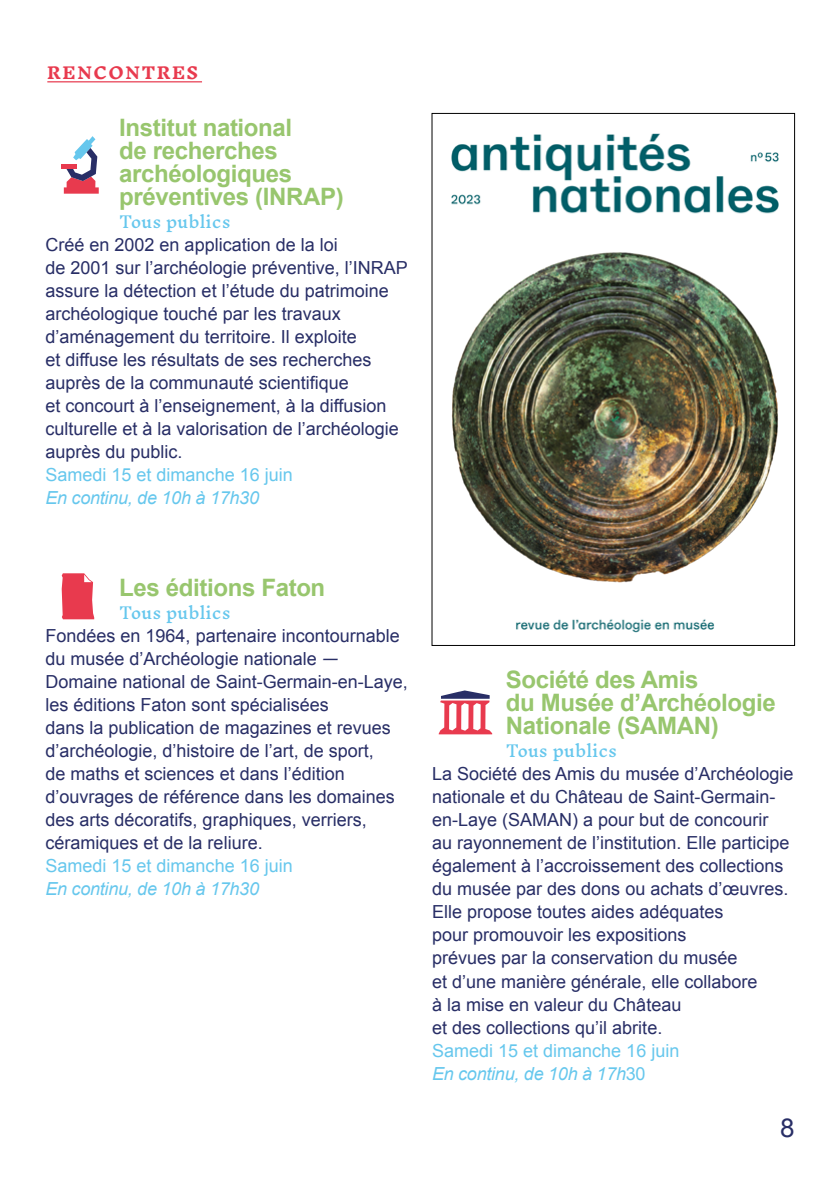
<style>
.page{position:relative;width:840px;height:1191px;background:#fff}
.page>*{position:absolute;margin:0;border:0;box-sizing:border-box;transform-origin:0 0}
.t1{font:26px "Arial";color:#282e66}
.t2{font:700 24px/23px "Arial";letter-spacing:-.015em;color:#98c66e}
.t3{font:18px/23px "Arial";color:#282e66}
.t4{font:18px/23px "Arial";color:#66c7ed}
.t5{font:italic 18px "Arial";letter-spacing:-.015em;color:#66c7ed}
.t6{font:16px "Inknut Antiqua";color:#66c7ed}
.t7{font:700 16px "Inknut Antiqua";letter-spacing:.105em;color:#e83a4e}
.s1{font-family:"ABC Whyte";font-style:italic}
.s2{font-style:italic}
</style>
<div class="page">
<hr style="left:47px;top:81px;width:155px;height:1px;background:#e83a4e">
<svg style="left:62px;top:573px;width:32px;height:46px"></svg>
<img style="left:451px;top:133px;width:328px;height:500px">
<svg style="left:438px;top:690px;width:54px;height:44px"></svg>
<svg style="left:64px;top:136px;width:35px;height:58px"></svg>
<div style="left:62px;top:164px;width:15px;height:5px;background:#e83a4e"></div>
<p class="t7" style="left:47px;top:64px;width:152px">RENCONTRES</p>
<h2 class="t2" style="left:119px;top:117px;width:226px">Institut national<br>de recherches archéologiques préventives (INRAP)</h2>
<p class="t6" style="left:119px;top:213px;width:113px">Tous publics</p>
<p class="t3" style="left:45px;top:233px;width:364px">Créé en 2002 en application de la loi<br>de 2001 sur l’archéologie préventive, l’INRAP assure la détection et l’étude du patrimoine archéologique touché par les travaux d’aménagement du territoire. Il exploite<br>et diffuse les résultats de ses recherches auprès de la communauté scientifique<br>et concourt à l’enseignement, à la diffusion culturelle et à la valorisation de l’archéologie auprès du public.</p>
<p class="t4" style="left:45px;top:464px;width:249px">Samedi 15 et dimanche 16 juin</p>
<p class="t5" style="left:45px;top:486px;width:215px">En continu, de 10h à 17h30</p>
<h2 class="t2" style="left:119px;top:577px;width:207px">Les éditions Faton</h2>
<p class="t6" style="left:119px;top:604px;width:113px">Tous publics</p>
<p class="t3" style="left:45px;top:624px;width:364px">Fondées en 1964, partenaire incontournable du musée d’Archéologie nationale <span class="s1">— </span>Domaine national de Saint-Germain-en-Laye, les éditions Faton sont spécialisées<br>dans la publication de magazines et revues d’archéologie, d’histoire de l’art, de sport,<br>de maths et sciences et dans l’édition d’ouvrages de référence dans les domaines des arts décoratifs, graphiques, verriers, céramiques et de la reliure.</p>
<p class="t4" style="left:45px;top:855px;width:249px">Samedi 15 et dimanche 16 juin</p>
<p class="t5" style="left:45px;top:877px;width:215px">En continu, de 10h à 17h30</p>
<h2 class="t2" style="left:505px;top:669px;width:271px">Société des Amis<br>du Musée d’Archéologie<br>Nationale (SAMAN)</h2>
<p class="t6" style="left:505px;top:742px;width:113px">Tous publics</p>
<p class="t3" style="left:432px;top:762px;width:363px">La Société des Amis du musée d’Archéologie nationale et du Château de Saint-Germain&shy;en-Laye (SAMAN) a pour but de concourir<br>au rayonnement de l’institution. Elle participe également à l’accroissement des collections du musée par des dons ou achats d’œuvres.<br>Elle propose toutes aides adéquates<br>pour promouvoir les expositions<br>prévues par la conservation du musée<br>et d’une manière générale, elle collabore<br>à la mise en valeur du Château<br>et des collections qu’il abrite.</p>
<p class="t4" style="left:432px;top:1039px;width:249px">Samedi 15 et dimanche 16 juin<br><span class="s2">En continu, de 10h à 17h</span>30</p>
<h1 class="t1" style="left:779px;top:1110px;width:16px">8</h1>
</div>
